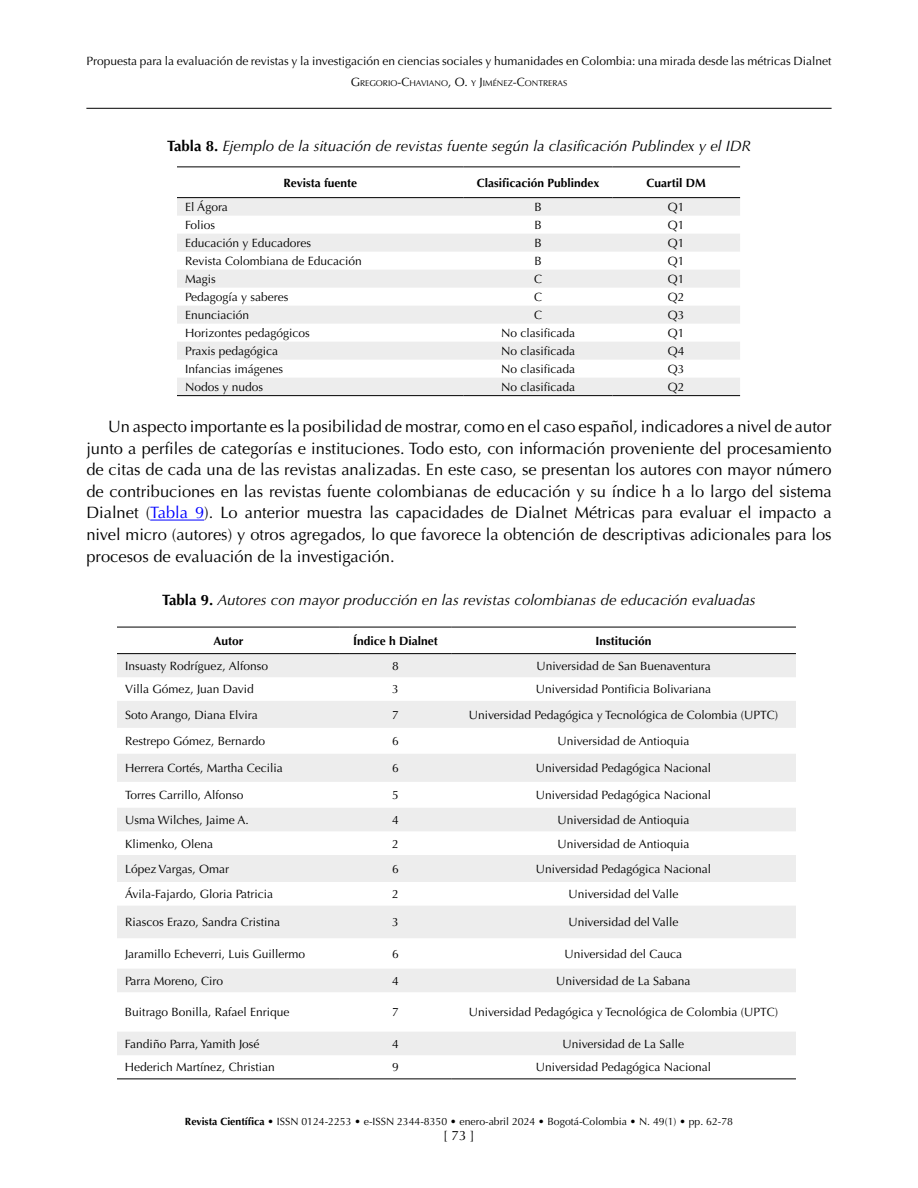
<style>
.page{position:relative;width:918px;height:1188px;background:#fff}
.page>*{position:absolute;margin:0;border:0;box-sizing:border-box;transform-origin:0 0}
.t1{font:16.5px/21.6px "Optima LT Std";color:#000;text-align:justify}
.t2{font:italic 15px "Optima LT Std";color:#000}
.t3{font:13.5px "Optima LT Std";color:#000}
.t4{font:12px "Optima LT Std";color:#000}
.t5{font:700 12px "Optima LT Std";color:#000}
.t6{font:10.5px "Optima LT Std";color:#000}
.t7{font:8.4px "Optima LT Std";color:#000}
.s1{font-size:12px}
.s2{font-weight:700;font-style:normal}
.s3{color:#00f}
.s4{font-weight:700}
</style>
<div class="page">
<hr style="left:86px;top:108px;width:746px;height:1px;background:#000">
<hr style="left:150px;top:520px;width:54px;height:1px;background:#00f">
<svg style="left:177px;top:198px;width:563px;height:197px;fill:#ededed"></svg>
<hr style="left:177px;top:166px;width:287px;height:1px;background:#000">
<hr style="left:464px;top:166px;width:149px;height:1px;background:#000">
<hr style="left:613px;top:166px;width:127px;height:1px;background:#000">
<hr style="left:177px;top:197px;width:287px;height:1px;background:#000">
<hr style="left:464px;top:197px;width:149px;height:1px;background:#000">
<hr style="left:613px;top:197px;width:127px;height:1px;background:#000">
<hr style="left:177px;top:395px;width:287px;height:1px;background:#000">
<hr style="left:464px;top:395px;width:149px;height:1px;background:#000">
<hr style="left:613px;top:395px;width:127px;height:1px;background:#000">
<svg style="left:117px;top:654px;width:679px;height:401px;fill:#ededed"></svg>
<hr style="left:117px;top:627px;width:223px;height:1px;background:#000">
<hr style="left:340px;top:627px;width:111px;height:1px;background:#000">
<hr style="left:451px;top:627px;width:345px;height:1px;background:#000">
<hr style="left:117px;top:653px;width:223px;height:1px;background:#000">
<hr style="left:340px;top:653px;width:111px;height:1px;background:#000">
<hr style="left:451px;top:653px;width:345px;height:1px;background:#000">
<hr style="left:117px;top:1078px;width:223px;height:1px;background:#000">
<hr style="left:340px;top:1078px;width:111px;height:1px;background:#000">
<hr style="left:451px;top:1078px;width:345px;height:1px;background:#000">
<p class="t4" style="left:86px;top:54px;width:747px">Propuesta para la evaluación de revistas y la investigación en ciencias sociales y humanidades en Colombia: una mirada desde las métricas Dialnet</p>
<p class="t7" style="left:351px;top:79px;width:218px"><span class="s1">G</span>REGORIO<span class="s1">-C</span>HAVIANO<span class="s1">, O.</span> Y <span class="s1">J</span>IMÉNEZ<span class="s1">-C</span>ONTRERAS</p>
<p class="t2" style="left:167px;top:137px;width:585px"><span class="s2">Tabla 8.</span> Ejemplo de la situación de revistas fuente según la clasificación Publindex y el IDR</p>
<p class="t5" style="left:284px;top:176px;width:75px">Revista fuente</p>
<p class="t5" style="left:477px;top:176px;width:124px">Clasificación Publindex</p>
<p class="t5" style="left:647px;top:176px;width:61px">Cuartil DM</p>
<p class="t4" style="left:185px;top:200px;width:44px">El Ágora</p>
<p class="t4" style="left:534px;top:200px;width:9px">B</p>
<p class="t4" style="left:668px;top:200px;width:18px">Q1</p>
<p class="t4" style="left:185px;top:218px;width:32px">Folios</p>
<p class="t4" style="left:534px;top:218px;width:9px">B</p>
<p class="t4" style="left:668px;top:218px;width:18px">Q1</p>
<p class="t4" style="left:185px;top:236px;width:128px">Educación y Educadores</p>
<p class="t4" style="left:534px;top:236px;width:9px">B</p>
<p class="t4" style="left:668px;top:236px;width:18px">Q1</p>
<p class="t4" style="left:185px;top:254px;width:178px">Revista Colombiana de Educación</p>
<p class="t4" style="left:534px;top:254px;width:9px">B</p>
<p class="t4" style="left:668px;top:254px;width:18px">Q1</p>
<p class="t4" style="left:185px;top:272px;width:32px">Magis</p>
<p class="t4" style="left:534px;top:272px;width:10px">C</p>
<p class="t4" style="left:668px;top:272px;width:18px">Q1</p>
<p class="t4" style="left:185px;top:290px;width:105px">Pedagogía y saberes</p>
<p class="t4" style="left:534px;top:290px;width:10px">C</p>
<p class="t4" style="left:668px;top:290px;width:18px">Q2</p>
<p class="t4" style="left:185px;top:308px;width:66px">Enunciación</p>
<p class="t4" style="left:534px;top:308px;width:10px">C</p>
<p class="t4" style="left:668px;top:308px;width:18px">Q3</p>
<p class="t4" style="left:185px;top:326px;width:126px">Horizontes pedagógicos</p>
<p class="t4" style="left:501px;top:326px;width:76px">No clasificada</p>
<p class="t4" style="left:668px;top:326px;width:18px">Q1</p>
<p class="t4" style="left:185px;top:344px;width:95px">Praxis pedagógica</p>
<p class="t4" style="left:501px;top:344px;width:76px">No clasificada</p>
<p class="t4" style="left:668px;top:344px;width:18px">Q4</p>
<p class="t4" style="left:185px;top:362px;width:100px">Infancias imágenes</p>
<p class="t4" style="left:501px;top:362px;width:76px">No clasificada</p>
<p class="t4" style="left:668px;top:362px;width:18px">Q3</p>
<p class="t4" style="left:185px;top:380px;width:80px">Nodos y nudos</p>
<p class="t4" style="left:501px;top:380px;width:76px">No clasificada</p>
<p class="t4" style="left:668px;top:380px;width:18px">Q2</p>
<p class="t1" style="left:86px;top:416px;width:747px;text-indent:22px">Un aspecto importante es la posibilidad de mostrar, como en el caso español, indicadores a nivel de autor junto a perfiles de categorías e instituciones. Todo esto, con información proveniente del procesamiento de citas de cada una de las revistas analizadas. En este caso, se presentan los autores con mayor número de contribuciones en las revistas fuente colombianas de educación y su índice h a lo largo del sistema Dialnet (<span class="s3">Tabla 9</span>). Lo anterior muestra las capacidades de Dialnet Métricas para evaluar el impacto a nivel micro (autores) y otros agregados, lo que favorece la obtención de descriptivas adicionales para los procesos de evaluación de la investigación.</p>
<p class="t2" style="left:162px;top:591px;width:595px"><span class="s2">Tabla 9.</span> Autores con mayor producción en las revistas colombianas de educación evaluadas</p>
<p class="t5" style="left:214px;top:634px;width:31px">Autor</p>
<p class="t5" style="left:353px;top:634px;width:86px">Índice h Dialnet</p>
<p class="t5" style="left:596px;top:634px;width:58px">Institución</p>
<p class="t4" style="left:125px;top:659px;width:144px">Insuasty Rodríguez, Alfonso</p>
<p class="t4" style="left:392px;top:659px;width:8px">8</p>
<p class="t4" style="left:536px;top:659px;width:176px">Universidad de San Buenaventura</p>
<p class="t4" style="left:125px;top:682px;width:130px">Villa Gómez, Juan David</p>
<p class="t4" style="left:392px;top:682px;width:8px">3</p>
<p class="t4" style="left:536px;top:682px;width:177px">Universidad Pontificia Bolivariana</p>
<p class="t4" style="left:125px;top:708px;width:134px">Soto Arango, Diana Elvira</p>
<p class="t4" style="left:392px;top:708px;width:8px">7</p>
<p class="t4" style="left:469px;top:708px;width:311px">Universidad Pedagógica y Tecnológica de Colombia (UPTC)</p>
<p class="t4" style="left:125px;top:734px;width:142px">Restrepo Gómez, Bernardo</p>
<p class="t4" style="left:392px;top:734px;width:8px">6</p>
<p class="t4" style="left:558px;top:734px;width:133px">Universidad de Antioquia</p>
<p class="t4" style="left:125px;top:761px;width:159px">Herrera Cortés, Martha Cecilia</p>
<p class="t4" style="left:392px;top:761px;width:8px">6</p>
<p class="t4" style="left:536px;top:761px;width:177px">Universidad Pedagógica Nacional</p>
<p class="t4" style="left:125px;top:788px;width:120px">Torres Carrillo, Alfonso</p>
<p class="t4" style="left:392px;top:788px;width:8px">5</p>
<p class="t4" style="left:536px;top:788px;width:177px">Universidad Pedagógica Nacional</p>
<p class="t4" style="left:125px;top:813px;width:125px">Usma Wilches, Jaime A.</p>
<p class="t4" style="left:392px;top:813px;width:8px">4</p>
<p class="t4" style="left:558px;top:813px;width:133px">Universidad de Antioquia</p>
<p class="t4" style="left:125px;top:837px;width:90px">Klimenko, Olena</p>
<p class="t4" style="left:392px;top:837px;width:8px">2</p>
<p class="t4" style="left:558px;top:837px;width:133px">Universidad de Antioquia</p>
<p class="t4" style="left:125px;top:862px;width:106px">López Vargas, Omar</p>
<p class="t4" style="left:392px;top:862px;width:8px">6</p>
<p class="t4" style="left:536px;top:862px;width:177px">Universidad Pedagógica Nacional</p>
<p class="t4" style="left:125px;top:887px;width:150px">Ávila-Fajardo, Gloria Patricia</p>
<p class="t4" style="left:392px;top:887px;width:8px">2</p>
<p class="t4" style="left:569px;top:887px;width:111px">Universidad del Valle</p>
<p class="t4" style="left:125px;top:915px;width:157px">Riascos Erazo, Sandra Cristina</p>
<p class="t4" style="left:392px;top:915px;width:8px">3</p>
<p class="t4" style="left:569px;top:915px;width:111px">Universidad del Valle</p>
<p class="t4" style="left:125px;top:947px;width:182px">Jaramillo Echeverri, Luis Guillermo</p>
<p class="t4" style="left:392px;top:947px;width:8px">6</p>
<p class="t4" style="left:565px;top:947px;width:119px">Universidad del Cauca</p>
<p class="t4" style="left:125px;top:974px;width:100px">Parra Moreno, Ciro</p>
<p class="t4" style="left:392px;top:974px;width:8px">4</p>
<p class="t4" style="left:556px;top:974px;width:136px">Universidad de La Sabana</p>
<p class="t4" style="left:125px;top:1005px;width:166px">Buitrago Bonilla, Rafael Enrique</p>
<p class="t4" style="left:392px;top:1005px;width:8px">7</p>
<p class="t4" style="left:469px;top:1005px;width:311px">Universidad Pedagógica y Tecnológica de Colombia (UPTC)</p>
<p class="t4" style="left:125px;top:1037px;width:136px">Fandiño Parra, Yamith José</p>
<p class="t4" style="left:392px;top:1037px;width:8px">4</p>
<p class="t4" style="left:563px;top:1037px;width:123px">Universidad de La Salle</p>
<p class="t4" style="left:125px;top:1060px;width:151px">Hederich Martínez, Christian</p>
<p class="t4" style="left:392px;top:1060px;width:8px">9</p>
<p class="t4" style="left:536px;top:1060px;width:177px">Universidad Pedagógica Nacional</p>
<p class="t6" style="left:185px;top:1115px;width:550px"><span class="s4">Revista Científica</span> • ISSN 0124-2253 • e-ISSN 2344-8350 • enero-abril 2024 • Bogotá-Colombia • N. 49(1) • pp. 62-78</p>
<p class="t3" style="left:443px;top:1127px;width:33px">[ 73 ]</p>
</div>
